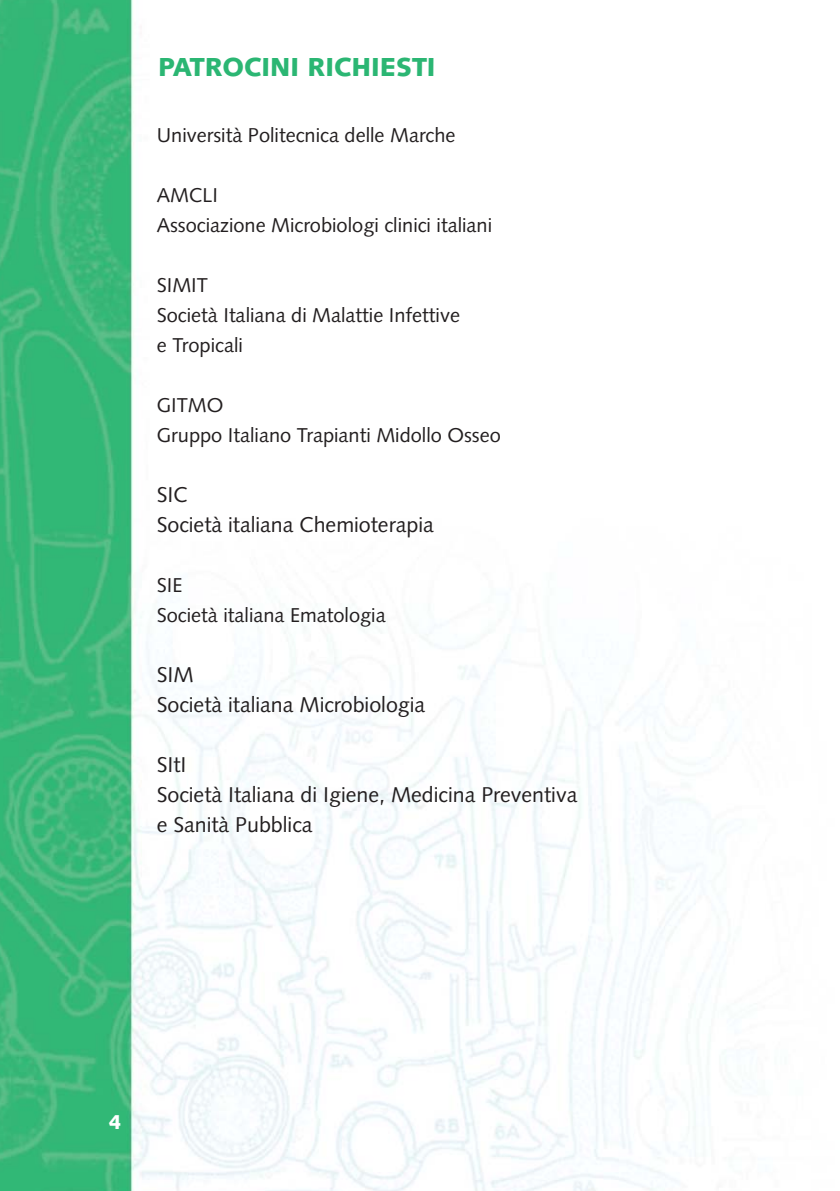
<style>
.page{position:relative;width:840px;height:1191px;background:#fff}
.page>*{position:absolute;margin:0;border:0;box-sizing:border-box;transform-origin:0 0}
.t1{font:900 26px "Syntax";color:#2bb673}
.t2{font:21.4px/30px "Syntax";color:#231f20}
.t3{font:20px/30px "Syntax";color:#231f20}
.t4{font:900 20px "Syntax";color:#fff}
</style>
<div class="page">
<img style="left:0;top:0;width:726px;height:1191px">
<h1 class="t1" style="left:158px;top:57px;width:279px">PATROCINI RICHIESTI</h1>
<p class="t3" style="left:157px;top:122px;width:300px">Università Politecnica delle Marche</p>
<p class="t3" style="left:157px;top:182px;width:337px">AMCLI<br>Associazione Microbiologi clinici italiani</p>
<p class="t3" style="left:157px;top:272px;width:304px">SIMIT<br>Società Italiana di Malattie Infettive e Tropicali</p>
<p class="t3" style="left:157px;top:392px;width:345px">GITMO<br>Gruppo Italiano Trapianti Midollo Osseo</p>
<p class="t2" style="left:157px;top:482px;width:278px">SIC<br>Società italiana Chemioterapia</p>
<p class="t3" style="left:157px;top:572px;width:230px">SIE<br>Società italiana Ematologia</p>
<p class="t2" style="left:157px;top:662px;width:270px">SIM<br>Società italiana Microbiologia</p>
<p class="t2" style="left:157px;top:752px;width:422px">SItI<br>Società Italiana di Igiene, Medicina Preventiva e Sanità Pubblica</p>
<p class="t4" style="left:109px;top:1114px;width:14px">4</p>
</div>
